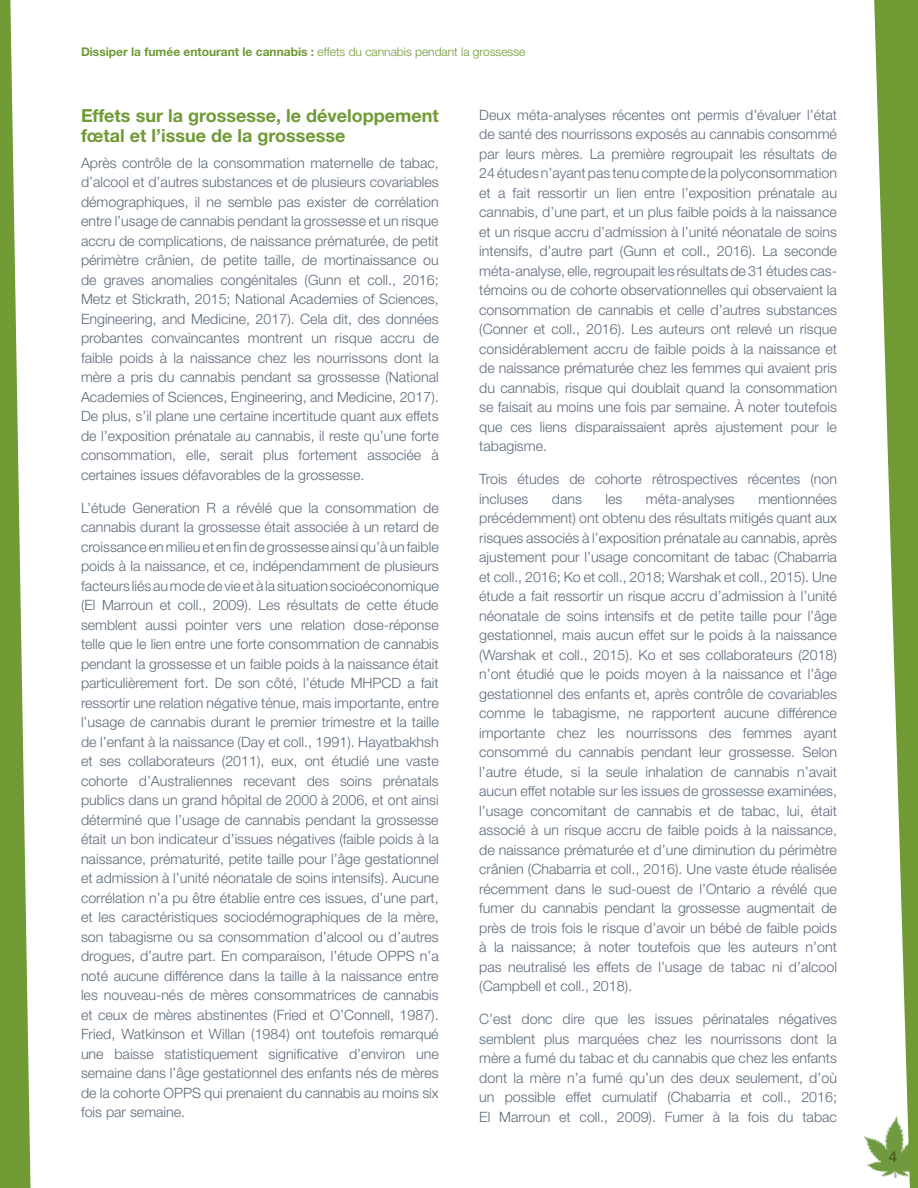
<style>
.page{position:relative;width:918px;height:1188px;background:#fff}
.page>*{position:absolute;margin:0;border:0;box-sizing:border-box;transform-origin:0 0}
.t1{font:700 18px/19.5px "Helvetica Neue LT Std";color:#6f9a34}
.t2{font:500 15px "Helvetica Neue LT Std";color:#495b13}
.t3{font:300 14.25px/19.5px "Helvetica Neue LT Std";color:#5d6a78;text-align:justify}
.t4{font:700 12px "Helvetica Neue LT Std";color:#6f9a34}
.s1{font-weight:300}
</style>
<div class="page">
<img style="left:864px;top:1136px;width:8px;height:33px">
<svg style="left:872px;top:0;width:46px;height:1188px;fill:#6f9a34"></svg>
<svg style="left:0;top:0;width:31px;height:1188px"></svg>
<p class="t4" style="left:81px;top:44px;width:446px">Dissiper la fumée entourant le cannabis : <span class="s1">effets du cannabis pendant la grossesse</span></p>
<p class="t1" style="left:81px;top:106px;width:359px">Effets sur la grossesse, le développement fœtal et l’issue de la grossesse</p>
<p class="t3" style="left:81px;top:153px;width:359px">Après contrôle de la consommation maternelle de tabac, d’alcool et d’autres substances et de plusieurs covariables démographiques, il ne semble pas exister de corrélation entre l’usage de cannabis pendant la grossesse et un risque accru de complications, de naissance prématurée, de petit périmètre crânien, de petite taille, de mortinaissance ou de graves anomalies congénitales (Gunn et coll., 2016; Metz et Stickrath, 2015; National Academies of Sciences, Engineering, and Medicine, 2017). Cela dit, des données probantes convaincantes montrent un risque accru de faible poids à la naissance chez les nourrissons dont la mère a pris du cannabis pendant sa grossesse (National Academies of Sciences, Engineering, and Medicine, 2017).<br>De plus, s’il plane une certaine incertitude quant aux effets de l’exposition prénatale au cannabis, il reste qu’une forte consommation, elle, serait plus fortement associée à certaines issues défavorables de la grossesse.</p>
<p class="t3" style="left:81px;top:498px;width:359px">L’étude Generation R a révélé que la consommation de cannabis durant la grossesse était associée à un retard de croissance en milieu et en fin de grossesse ainsi qu’à un faible poids à la naissance, et ce, indépendamment de plusieurs facteurs liés au mode de vie et à la situation socioéconomique (El Marroun et coll., 2009). Les résultats de cette étude semblent aussi pointer vers une relation dose-réponse telle que le lien entre une forte consommation de cannabis pendant la grossesse et un faible poids à la naissance était particulièrement fort. De son côté, l’étude MHPCD a fait ressortir une relation négative ténue, mais importante, entre l’usage de cannabis durant le premier trimestre et la taille de l’enfant à la naissance (Day et coll., 1991). Hayatbakhsh et ses collaborateurs (2011), eux, ont étudié une vaste cohorte d’Australiennes recevant des soins prénatals publics dans un grand hôpital de 2000 à 2006, et ont ainsi déterminé que l’usage de cannabis pendant la grossesse était un bon indicateur d’issues négatives (faible poids à la naissance, prématurité, petite taille pour l’âge gestationnel et admission à l’unité néonatale de soins intensifs). Aucune corrélation n’a pu être établie entre ces issues, d’une part, et les caractéristiques sociodémographiques de la mère, son tabagisme ou sa consommation d’alcool ou d’autres drogues, d’autre part. En comparaison, l’étude OPPS n’a noté aucune différence dans la taille à la naissance entre les nouveau-nés de mères consommatrices de cannabis et ceux de mères abstinentes (Fried et O’Connell, 1987).<br>Fried, Watkinson et Willan (1984) ont toutefois remarqué une baisse statistiquement significative d’environ une semaine dans l’âge gestationnel des enfants nés de mères de la cohorte OPPS qui prenaient du cannabis au moins six fois par semaine.</p>
<p class="t3" style="left:479px;top:104px;width:359px">Deux méta-analyses récentes ont permis d’évaluer l’état de santé des nourrissons exposés au cannabis consommé par leurs mères. La première regroupait les résultats de 24 études n’ayant pas tenu compte de la polyconsommation et a fait ressortir un lien entre l’exposition prénatale au cannabis, d’une part, et un plus faible poids à la naissance et un risque accru d’admission à l’unité néonatale de soins intensifs, d’autre part (Gunn et coll., 2016). La seconde méta-analyse, elle, regroupait les résultats de 31 études cas&shy;témoins ou de cohorte observationnelles qui observaient la consommation de cannabis et celle d’autres substances (Conner et coll., 2016). Les auteurs ont relevé un risque considérablement accru de faible poids à la naissance et de naissance prématurée chez les femmes qui avaient pris du cannabis, risque qui doublait quand la consommation se faisait au moins une fois par semaine. À noter toutefois que ces liens disparaissaient après ajustement pour le tabagisme.</p>
<p class="t3" style="left:479px;top:469px;width:359px">Trois études de cohorte rétrospectives récentes (non incluses</p>
<p class="t3" style="left:479px;top:488px;width:359px;text-indent:279px">mentionnées précédemment) ont obtenu des résultats mitigés quant aux risques associés à l’exposition prénatale au cannabis, après ajustement pour l’usage concomitant de tabac (Chabarria et coll., 2016; Ko et coll., 2018; Warshak et coll., 2015). Une étude a fait ressortir un risque accru d’admission à l’unité néonatale de soins intensifs et de petite taille pour l’âge gestationnel, mais aucun effet sur le poids à la naissance (Warshak et coll., 2015). Ko et ses collaborateurs (2018) n’ont étudié que le poids moyen à la naissance et l’âge gestationnel des enfants et, après contrôle de covariables comme le tabagisme, ne rapportent aucune différence importante chez les nourrissons des femmes ayant consommé du cannabis pendant leur grossesse. Selon l’autre étude, si la seule inhalation de cannabis n’avait aucun effet notable sur les issues de grossesse examinées, l’usage concomitant de cannabis et de tabac, lui, était associé à un risque accru de faible poids à la naissance, de naissance prématurée et d’une diminution du périmètre crânien (Chabarria et coll., 2016). Une vaste étude réalisée récemment dans le sud-ouest de l’Ontario a révélé que fumer du cannabis pendant la grossesse augmentait de près de trois fois le risque d’avoir un bébé de faible poids à la naissance; à noter toutefois que les auteurs n’ont pas neutralisé les effets de l’usage de tabac ni d’alcool (Campbell et coll., 2018).</p>
<p class="t3" style="left:479px;top:1009px;width:359px">C’est donc dire que les issues périnatales négatives semblent plus marquées chez les nourrissons dont la mère a fumé du tabac et du cannabis que chez les enfants dont la mère n’a fumé qu’un des deux seulement, d’où un possible effet cumulatif (Chabarria et coll., 2016; El Marroun et coll., 2009). Fumer à la fois du tabac</p>
<p class="t3" style="left:552px;top:488px;width:32px">dans</p>
<p class="t3" style="left:605px;top:488px;width:18px">les</p>
<p class="t3" style="left:646px;top:488px;width:90px">méta-analyses</p>
<p class="t2" style="left:889px;top:1148px;width:10px">4</p>
</div>
